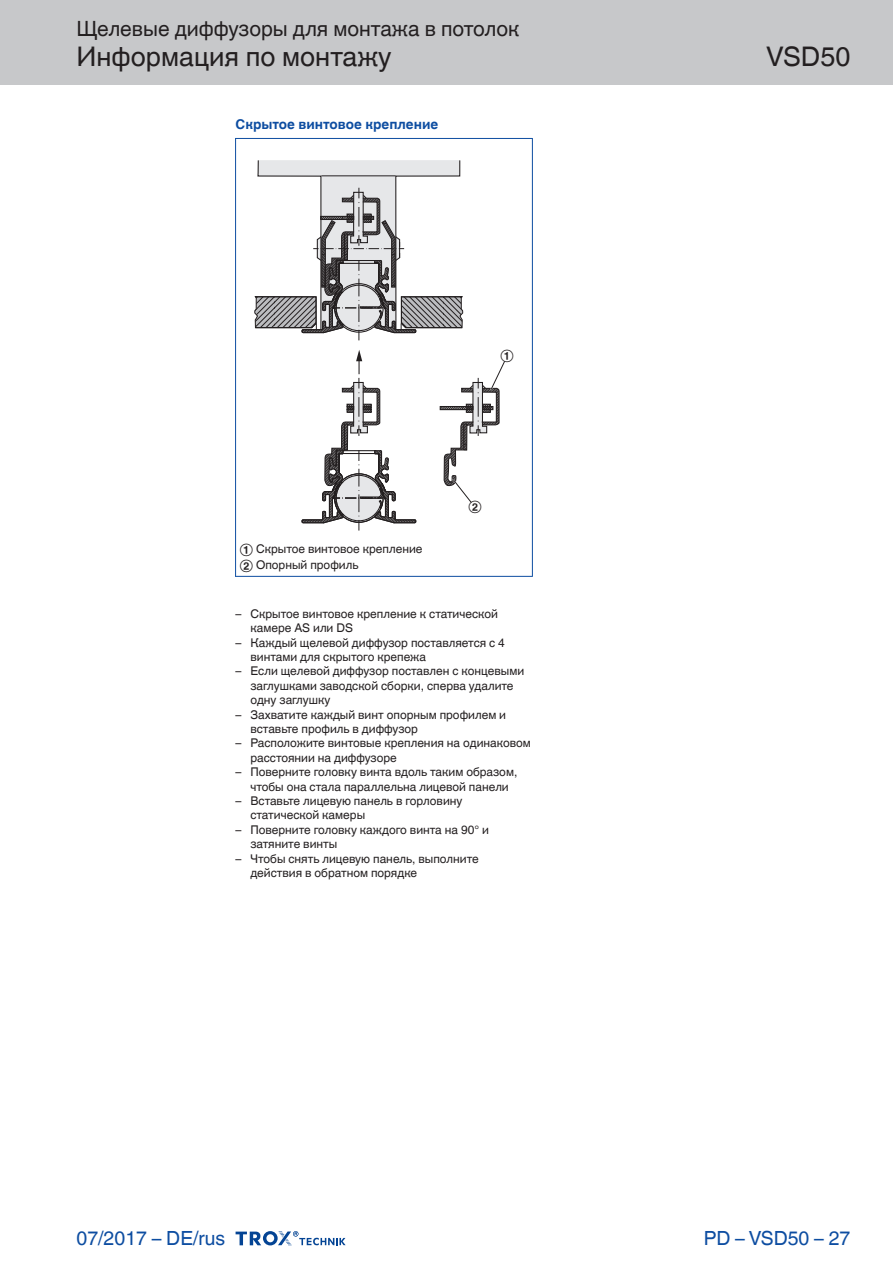
<style>
.page{position:relative;width:893px;height:1263px;background:#fff}
.page>*{position:absolute;margin:0;border:0;box-sizing:border-box;transform-origin:0 0}
.t1{font:27px "TROX Helvetica";color:#231f20}
.t2{font:21px "TROX Helvetica";color:#231f20}
.t3{font:19.5px "TROX Helvetica";color:#0d4da1}
.t4{font:700 13.5px "TROX Helvetica";color:#0d4da1}
.t5{font:12px/14.4px "TROX Helvetica";color:#231f20}
</style>
<div class="page">
<div style="left:0;top:0;width:893px;height:85px;background:#c7c8ca"></div>
<svg style="left:236px;top:1231px;width:110px;height:15px"></svg>
<svg style="left:254px;top:160px;width:251px;height:371px"></svg>
<hr style="left:235px;top:138px;width:1px;height:439px;background:#0d4da1">
<hr style="left:532px;top:138px;width:1px;height:439px;background:#0d4da1">
<hr style="left:235px;top:138px;width:297px;height:1px;background:#0d4da1">
<hr style="left:235px;top:576px;width:297px;height:1px;background:#0d4da1">
<h2 class="t2" style="left:77px;top:17px;width:444px">Щелевые диффузоры для монтажа в потолок</h2>
<h1 class="t1" style="left:77px;top:41px;width:316px">Информация по монтажу</h1>
<p class="t4" style="left:236px;top:116px;width:204px">Скрытое винтовое крепление</p>
<p class="t5" style="left:501px;top:348px;width:15px">①</p>
<p class="t5" style="left:240px;top:541px;width:184px;line-height:15.8px">① Скрытое винтовое крепление<br>② Опорный профиль</p>
<p class="t5" style="left:468px;top:499px;width:15px">②</p>
<p class="t5" style="left:250px;top:606px;width:249px;text-indent:-15px">– Скрытое винтовое крепление к статической камере AS или DS</p>
<p class="t5" style="left:250px;top:635px;width:256px;text-indent:-15px">– Каждый щелевой диффузор поставляется с 4 винтами для скрытого крепежа</p>
<p class="t5" style="left:250px;top:664px;width:275px;text-indent:-15px">– Если щелевой диффузор поставлен с концевыми заглушками заводской сборки, сперва удалите одну заглушку</p>
<p class="t5" style="left:250px;top:707px;width:257px;text-indent:-15px">– Захватите каждый винт опорным профилем и вставьте профиль в диффузор</p>
<p class="t5" style="left:250px;top:736px;width:282px;text-indent:-15px">– Расположите винтовые крепления на одинаковом расстоянии на диффузоре</p>
<p class="t5" style="left:236px;top:765px;width:283px;text-align:center">– Поверните головку винта вдоль таким образом, чтобы она стала параллельна лицевой панели</p>
<p class="t5" style="left:250px;top:794px;width:214px;text-indent:-15px">– Вставьте лицевую панель в горловину статической камеры</p>
<p class="t5" style="left:250px;top:822px;width:240px;text-indent:-15px">– Поверните головку каждого винта на 90° и затяните винты</p>
<p class="t5" style="left:250px;top:851px;width:230px;text-indent:-15px">– Чтобы снять лицевую панель, выполните действия в обратном порядке</p>
<h3 class="t3" style="left:77px;top:1227px;width:150px">07/2017 – DE/rus</h3>
<h1 class="t1" style="left:766px;top:41px;width:86px">VSD50</h1>
<h3 class="t3" style="left:704px;top:1227px;width:148px">PD – VSD50 – 27</h3>
</div>
